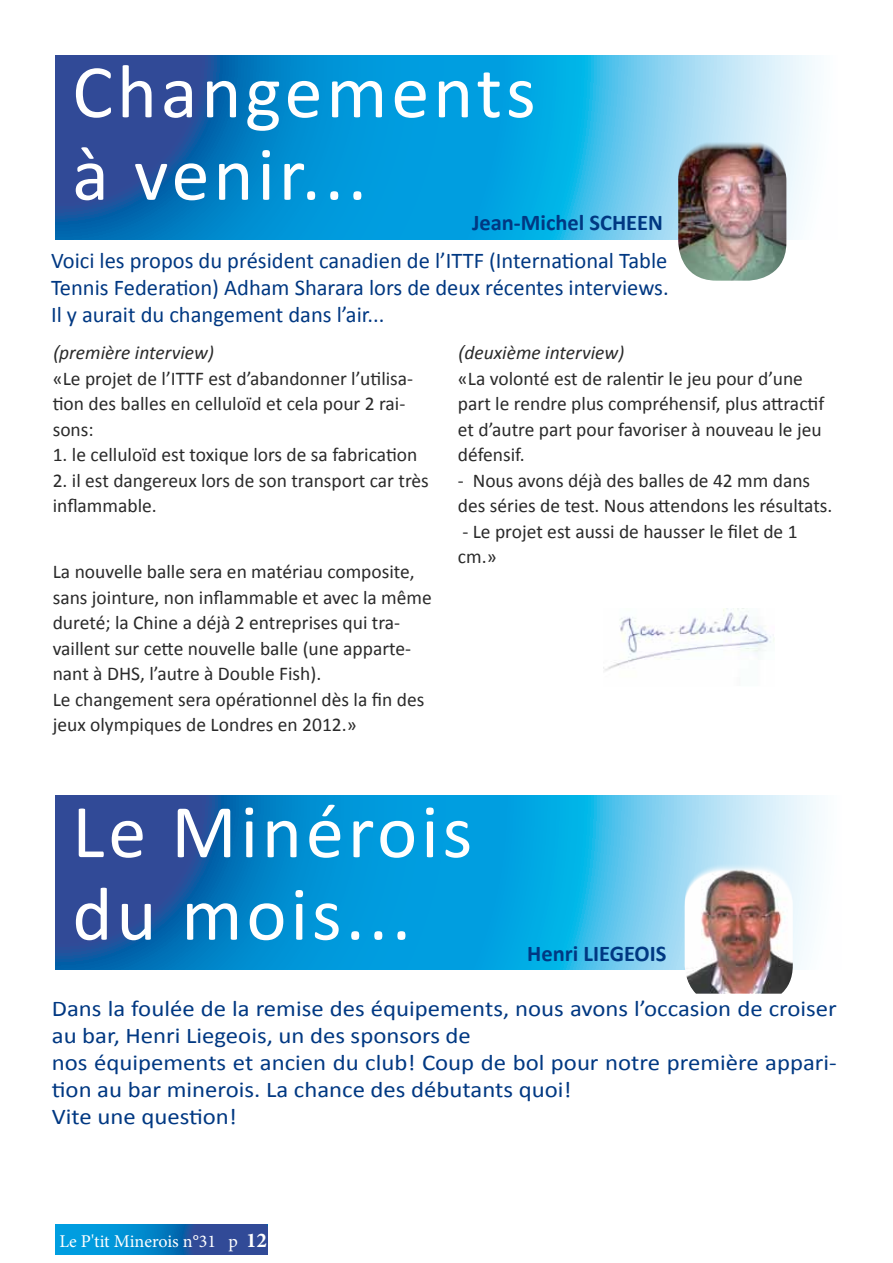
<style>
.page{position:relative;width:893px;height:1263px;background:#fff}
.page>*{position:absolute;margin:0;border:0;box-sizing:border-box;transform-origin:0 0}
.t1{font:76.5px/82.5px "Calibri";letter-spacing:.05em;color:#fff}
.t2{font:22.5px/27px "Calibri";color:#003882;scale:1.1 1}
.t3{font:22.5px/27px "Calibri";color:#003882;text-align:justify}
.t4{font:700 22.5px "Calibri";color:#003882}
.t5{font:19.5px/25.5px "Calibri";color:#2a2a2a}
.t6{font:18px "Minion Pro";letter-spacing:-.005em;color:#fff}
.s1{font-family:"Arial";font-style:italic}
.s2{font-style:italic}
.s3{font-weight:700;font-size:21px}
</style>
<div class="page">
<svg style="left:55px;top:1225px;width:213px;height:29px;background:#1273ba"></svg>
<svg style="left:55px;top:55px;width:760px;height:184px;background:#2e99d2"></svg>
<img style="left:678px;top:142px;width:108px;height:139px">
<img style="left:604px;top:608px;width:170px;height:63px">
<svg style="left:55px;top:795px;width:764px;height:174px;background:#2c98d1"></svg>
<img style="left:685px;top:863px;width:108px;height:131px">
<h1 class="t1" style="left:72px;top:51px;width:465px">Changements à venir...</h1>
<p class="t4" style="left:472px;top:208px;width:193px">Jean-Michel SCHEEN</p>
<p class="t3" style="left:51px;top:247px;width:619px">Voici les propos du président canadien de l’ITTF (International Table Tennis Federation) Adham Sharara lors de deux récentes interviews.<br>Il y aurait du changement dans l’air...</p>
<p class="t5" style="left:53px;top:340px;width:362px"><span class="s1">(</span><span class="s2">première interview)<br></span>«Le projet de l’ITTF est d’abandonner l’utilisa&shy;tion des balles en celluloïd et cela pour 2 rai&shy;sons:</p>
<p class="t5" style="left:53px;top:442px;width:366px">1. le celluloïd est toxique lors de sa fabrication</p>
<p class="t5" style="left:53px;top:467px;width:378px">2. il est dangereux lors de son transport car très inflammable.</p>
<p class="t5" style="left:458px;top:340px;width:368px"><span class="s1">(</span><span class="s2">deuxième interview)<br></span>«La volonté est de ralentir le jeu pour d’une part le rendre plus compréhensif, plus attractif et d’autre part pour favoriser à nouveau le jeu défensif.</p>
<p class="t5" style="left:458px;top:467px;width:376px">- Nous avons déjà des balles de 42 mm dans des séries de test. Nous attendons les résultats.</p>
<p class="t5" style="left:458px;top:518px;width:341px">- Le projet est aussi de hausser le filet de 1 cm.»</p>
<p class="t5" style="left:53px;top:559px;width:381px">La nouvelle balle sera en matériau composite, sans jointure, non inflammable et avec la même dureté; la Chine a déjà 2 entreprises qui tra&shy;vaillent sur cette nouvelle balle (une apparte&shy;nant à DHS, l’autre à Double Fish).<br>Le changement sera opérationnel dès la fin des jeux olympiques de Londres en 2012.»</p>
<h1 class="t1" style="left:72px;top:791px;width:402px">Le Minérois du mois...</h1>
<p class="t4" style="left:527px;top:939px;width:141px">Henri LIEGEOIS</p>
<p class="t2" style="left:52px;top:995px;width:715px">Dans la foulée de la remise des équipements, nous avons l’occasion de croiser au bar, Henri Liegeois, un des sponsors de<br>nos équipements et ancien du club! Coup de bol pour notre première appari&shy;tion au bar minerois. La chance des débutants quoi!<br>Vite une question!</p>
<p class="t6" style="left:59px;top:1229px;width:209px">Le P'tit Minerois n°31 p <span class="s3">12</span></p>
</div>
